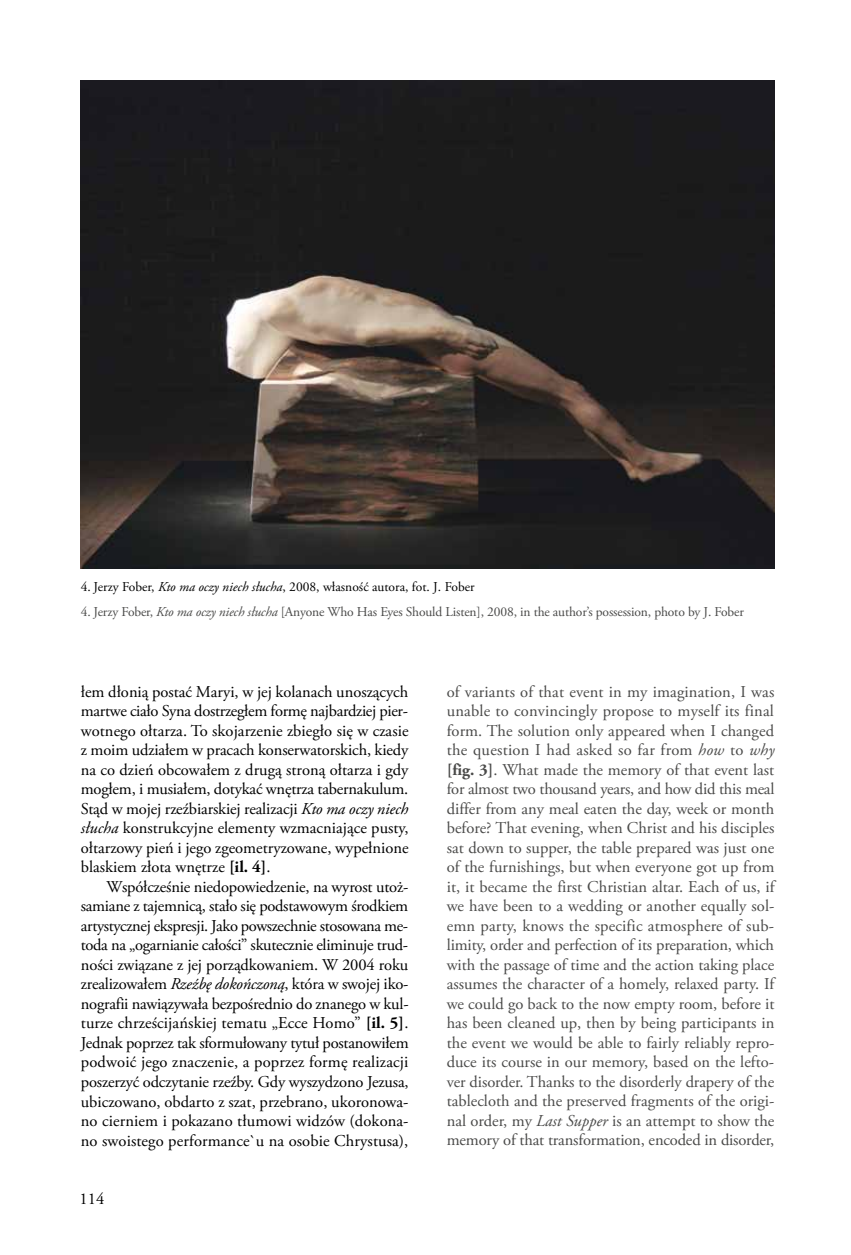
<style>
.page{position:relative;width:851px;height:1255px;background:#fff}
.page>*{position:absolute;margin:0;border:0;box-sizing:border-box;transform-origin:0 0}
.t1{font:16.5px/19.5px "Adobe Garamond Pro";color:#000;text-align:justify}
.t2{font:16.5px/19.5px "Adobe Garamond Pro";letter-spacing:-.01em;color:#4a4a49;text-align:justify}
.t3{font:13.5px "Adobe Garamond Pro";letter-spacing:-.01em;color:#4a4a49}
.t4{font:13.5px "Adobe Garamond Pro";color:#000}
.s1{font-style:italic}
.s2{font-weight:700}
</style>
<div class="page">
<img style="left:81px;top:81px;width:693px;height:487px">
<p class="t4" style="left:81px;top:579px;width:395px">4. Jerzy Fober, <span class="s1">Kto ma oczy niech słucha</span>, 2008, własność autora, fot. J. Fober</p>
<p class="t3" style="left:81px;top:604px;width:664px">4. Jerzy Fober, <span class="s1">Kto ma oczy niech słucha</span> [Anyone Who Has Eyes Should Listen], 2008, in the author’s possession, photo by J. Fober</p>
<p class="t1" style="left:81px;top:682px;width:329px">łem dłonią postać Maryi, w jej kolanach unoszących martwe ciało Syna dostrzegłem formę najbardziej pier&shy;wotnego ołtarza. To skojarzenie zbiegło się w czasie z moim udziałem w pracach konserwatorskich, kiedy na co dzień obcowałem z drugą stroną ołtarza i gdy mogłem, i musiałem, dotykać wnętrza tabernakulum.<br>Stąd w mojej rzeźbiarskiej realizacji <span class="s1">Kto ma oczy niech słucha</span> konstrukcyjne elementy wzmacniające pusty, ołtarzowy pień i jego zgeometryzowane, wypełnione blaskiem złota wnętrze <span class="s2">[il. 4]</span>.</p>
<p class="t1" style="left:81px;top:877px;width:329px;text-indent:26px">Współcześnie niedopowiedzenie, na wyrost utoż&shy;samiane z tajemnicą, stało się podstawowym środkiem artystycznej ekspresji. Jako powszechnie stosowana me&shy;toda na „ogarnianie całości” skutecznie eliminuje trud&shy;ności związane z jej porządkowaniem. W 2004 roku zrealizowałem <span class="s1">Rzeźbę dokończoną</span>, która w swojej iko&shy;nografii nawiązywała bezpośrednio do znanego w kul&shy;turze chrześcijańskiej tematu „Ecce Homo” <span class="s2">[il. 5]</span>.<br>Jednak poprzez tak sformułowany tytuł postanowiłem podwoić jego znaczenie, a poprzez formę realizacji poszerzyć odczytanie rzeźby. Gdy wyszydzono Jezusa, ubiczowano, obdarto z szat, przebrano, ukoronowa&shy;no cierniem i pokazano tłumowi widzów (dokona&shy;no swoistego performance`u na osobie Chrystusa),</p>
<p class="t1" style="left:79px;top:1189px;width:26px">114</p>
<p class="t2" style="left:446px;top:682px;width:329px">of variants of that event in my imagination, I was unable to convincingly propose to myself its final form. The solution only appeared when I changed the question I had asked so far from <span class="s1">how</span> to <span class="s1">why </span><span class="s2">[fig. 3]</span>. What made the memory of that event last for almost two thousand years, and how did this meal differ from any meal eaten the day, week or month before? That evening, when Christ and his disciples sat down to supper, the table prepared was just one of the furnishings, but when everyone got up from it, it became the first Christian altar. Each of us, if we have been to a wedding or another equally sol&shy;emn party, knows the specific atmosphere of sub&shy;limity, order and perfection of its preparation, which with the passage of time and the action taking place assumes the character of a homely, relaxed party. If we could go back to the now empty room, before it has been cleaned up, then by being participants in the event we would be able to fairly reliably repro&shy;duce its course in our memory, based on the lefto&shy;ver disorder. Thanks to the disorderly drapery of the tablecloth and the preserved fragments of the origi&shy;nal order, my <span class="s1">Last Supper</span> is an attempt to show the memory of that transformation, encoded in disorder,</p>
</div>
